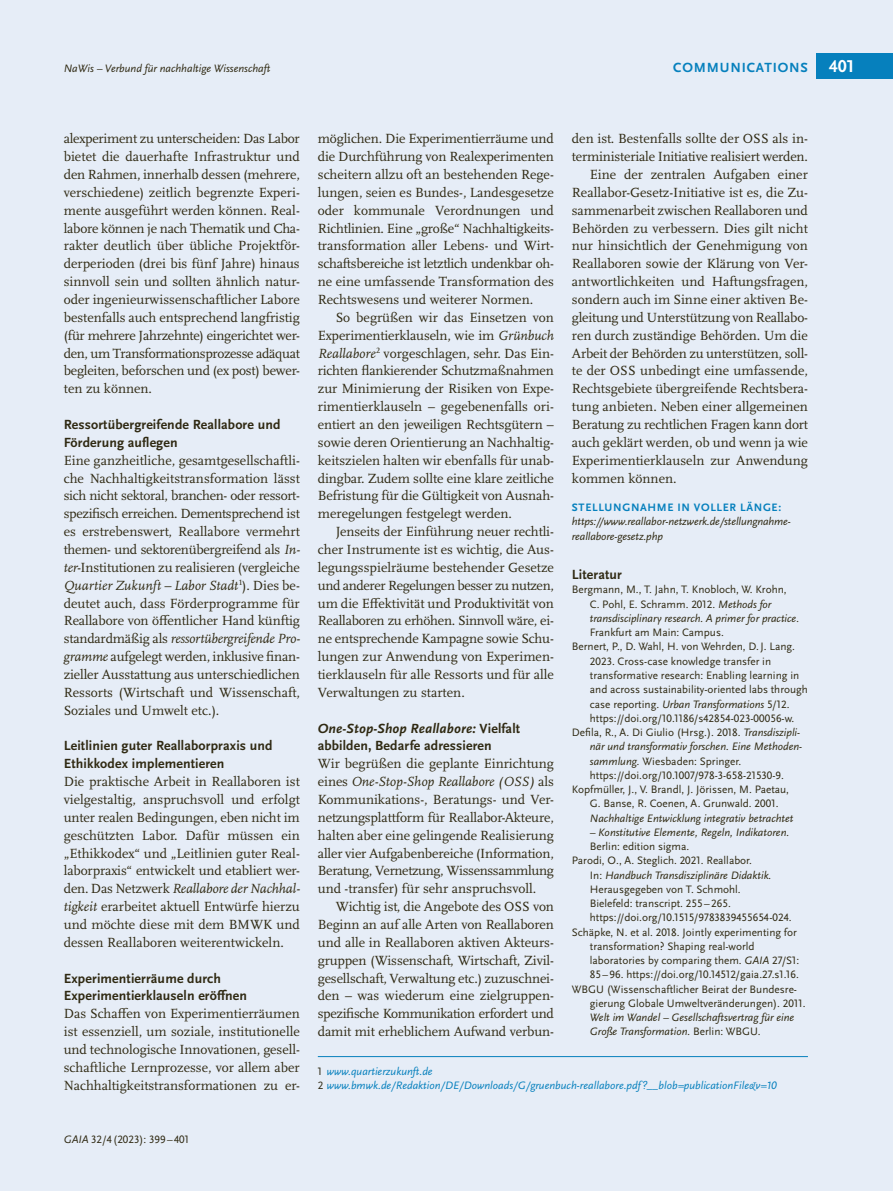
<style>
.page{position:relative;width:893px;height:1191px;background:#e6edf7}
.page>*{position:absolute;margin:0;border:0;box-sizing:border-box;transform-origin:0 0}
.t1{font:700 17.85px "Scala Sans Pro";color:#fff}
.Fließtext_oE{font:13.8px/17.9px "Scala Pro";color:#2f2912;text-align:justify}
.Ü3_9_25_11_9{font:700 13.8px/17.9px "Scala Sans Pro";letter-spacing:.01em;color:#2f2912}
.t2{font:700 13.8px "Scala Sans Pro";letter-spacing:.06em;color:#0680bd}
.Literatur{font:11.25px/14.2px "Scala Sans Pro";color:#2f2912}
.Fußnote{font:italic 11.25px "Scala Sans Pro";color:#0680bd}
.Autor_innen-Adressen{font:italic 11.25px/14.2px "Scala Sans Pro";letter-spacing:-.01em;color:#2f2912}
.Literatur-2{font:italic 11.25px/14.2px "Scala Sans Pro";color:#2f2912}
.InfoÜ{font:700 11.25px "Scala Sans Pro";letter-spacing:.06em;color:#0680bd}
.s1{font-style:italic}
.s2{font-style:normal}
.s3{font-style:normal;color:#2f2912}
</style>
<div class="page">
<div style="left:816px;top:53px;width:77px;height:25px;background:#0680bd"></div>
<hr style="left:318px;top:1056px;width:490px;height:1px;background:#0680bd">
<p class="Autor_innen-Adressen" style="left:64px;top:61px;width:208px">NaWis – Verbund für nachhaltige Wissenschaft</p>
<p class="t1" style="left:829px;top:56px;width:26px">401</p>
<p class="t2" style="left:673px;top:59px;width:136px">COMMUNICATIONS</p>
<p class="Fließtext_oE" style="left:64px;top:130px;width:238px">alexperiment zu unterscheiden: Das Labor bietet die dauerhafte Infrastruktur und den Rahmen, innerhalb dessen (mehrere, verschiedene) zeitlich begrenzte Experi&shy;mente ausgeführt werden können. Real&shy;labore können je nach Thematik und Cha-</p>
<p class="Fließtext_oE" style="left:64px;top:237px;width:238px">rakter deutlich über übliche Projektför&shy;derperioden (drei bis fünf Jahre) hinaus sinnvoll sein und sollten ähnlich natur&shy;oder ingenieurwissenschaftlicher Labore bestenfalls auch entsprechend langfristig (für mehrere Jahrzehnte) eingerichtet wer&shy;den, um Transformationsprozesse adäquat begleiten, beforschen und (ex post) bewer&shy;ten zu können.</p>
<h3 class="Ü3_9_25_11_9" style="left:64px;top:416px;width:218px">Ressortübergreifende Reallabore und<br>Förderung auflegen</h3>
<p class="Fließtext_oE" style="left:64px;top:451px;width:238px">Eine ganzheitliche, gesamtgesellschaftli&shy;che Nachhaltigkeitstransformation lässt sich nicht sektoral, branchen- oder ressort&shy;spezifisch erreichen. Dementsprechend ist es erstrebenswert, Reallabore vermehrt themen- und sektorenübergreifend als <span class="s1">In&shy;ter-</span>Institutionen zu realisieren (vergleiche <span class="s1">Quartier Zukunft – Labor Stadt</span><sup>1</sup>). Dies be&shy;deutet auch, dass Förderprogramme für Reallabore von öffentlicher Hand künftig standardmäßig als <span class="s1">ressortübergreifende Pro&shy;gramme</span> aufgelegt werden, inklusive finan&shy;zieller Ausstattung aus unterschiedlichen Ressorts (Wirtschaft und Wissenschaft, Soziales und Umwelt etc.).</p>
<h3 class="Ü3_9_25_11_9" style="left:64px;top:737px;width:210px">Leitlinien guter Reallaborpraxis und<br>Ethikkodex implementieren</h3>
<p class="Fließtext_oE" style="left:64px;top:773px;width:238px">Die praktische Arbeit in Reallaboren ist vielgestaltig, anspruchsvoll und erfolgt unter realen Bedingungen, eben nicht im geschützten Labor. Dafür müssen ein „Ethikkodex“ und „Leitlinien guter Real&shy;laborpraxis“ entwickelt und etabliert wer&shy;den. Das Netzwerk <span class="s1">Reallabore der Nachhal&shy;tigkeit</span> erarbeitet aktuell Entwürfe hierzu und möchte diese mit dem BMWK und dessen Reallaboren weiterentwickeln.</p>
<h3 class="Ü3_9_25_11_9" style="left:64px;top:969px;width:185px">Experimentierräume durch<br>Experimentierklauseln eröffnen</h3>
<p class="Fließtext_oE" style="left:64px;top:1005px;width:238px">Das Schaffen von Experimentierräumen ist essenziell, um soziale, institutionelle und technologische Innovationen, gesell&shy;schaftliche Lernprozesse, vor allem aber Nachhaltigkeitstransformationen zu er-</p>
<p class="Literatur" style="left:64px;top:1132px;width:127px"><span class="s1">GAIA</span> 32/4 (2023): 399 – 401</p>
<p class="Fließtext_oE" style="left:318px;top:130px;width:238px">möglichen. Die Experimentierräume und die Durchführung von Realexperimenten scheitern allzu oft an bestehenden Rege&shy;lungen, seien es Bundes-, Landesgesetze oder kommunale Verordnungen und Richtlinien. Eine „große“ Nachhaltigkeits&shy;transformation aller Lebens- und Wirt&shy;schaftsbereiche ist letztlich undenkbar oh&shy;ne eine umfassende Transformation des Rechtswesens und weiterer Normen.</p>
<p class="Fließtext_oE" style="left:318px;top:308px;width:238px;text-indent:18px">So begrüßen wir das Einsetzen von Experimentierklauseln, wie im <span class="s1">Grünbuch Reallabore</span><sup>2</sup> vorgeschlagen, sehr. Das Ein&shy;richten flankierender Schutzmaßnahmen zur Minimierung der Risiken von Expe&shy;rimentierklauseln – gegebenenfalls ori&shy;entiert an den jeweiligen Rechtsgütern – sowie deren Orientierung an Nachhaltig&shy;keitszielen halten wir ebenfalls für unab&shy;dingbar. Zudem sollte eine klare zeitliche Befristung für die Gültigkeit von Ausnah&shy;meregelungen festgelegt werden.</p>
<p class="Fließtext_oE" style="left:318px;top:523px;width:238px;text-indent:18px">Jenseits der Einführung neuer rechtli&shy;cher Instrumente ist es wichtig, die Aus&shy;legungsspielräume bestehender Gesetze und anderer Regelungen besser zu nutzen, um die Effektivität und Produktivität von Reallaboren zu erhöhen. Sinnvoll wäre, ei&shy;ne entsprechende Kampagne sowie Schu&shy;lungen zur Anwendung von Experimen&shy;tierklauseln für alle Ressorts und für alle Verwaltungen zu starten.</p>
<h3 class="Ü3_9_25_11_9" style="left:318px;top:719px;width:204px"><span class="s1">One-Stop-Shop Reallabore:</span> Vielfalt abbilden, Bedarfe adressieren</h3>
<p class="Fließtext_oE" style="left:318px;top:755px;width:238px">Wir begrüßen die geplante Einrichtung eines <span class="s1">One-Stop-Shop Reallabore (OSS)</span> als Kommunikations-, Beratungs- und Ver&shy;netzungsplattform für Reallabor-Akteure, halten aber eine gelingende Realisierung aller vier Aufgabenbereiche (Information, Beratung, Vernetzung, Wissenssammlung und -transfer) für sehr anspruchsvoll.</p>
<p class="Fließtext_oE" style="left:318px;top:898px;width:238px;text-indent:18px">Wichtig ist, die Angebote des OSS von Beginn an auf alle Arten von Reallaboren und alle in Reallaboren aktiven Akteurs&shy;gruppen (Wissenschaft, Wirtschaft, Zivil&shy;gesellschaft, Verwaltung etc.) zuzuschnei&shy;den – was wiederum eine zielgruppen&shy;spezifische Kommunikation erfordert und damit mit erheblichem Aufwand verbun-</p>
<p class="Fließtext_oE" style="left:572px;top:130px;width:238px">den ist. Bestenfalls sollte der OSS als in-</p>
<p class="Fließtext_oE" style="left:572px;top:148px;width:238px">terministeriale Initiative realisiert werden.</p>
<p class="Fließtext_oE" style="left:590px;top:166px;width:220px">Eine der zentralen Aufgaben einer</p>
<p class="Fließtext_oE" style="left:572px;top:184px;width:238px">Reallabor-Gesetz-Initiative ist es, die Zu-</p>
<p class="Fließtext_oE" style="left:572px;top:201px;width:238px">sammenarbeit zwischen Reallaboren und</p>
<p class="Fließtext_oE" style="left:572px;top:219px;width:238px">Behörden zu verbessern. Dies gilt nicht</p>
<p class="Fließtext_oE" style="left:572px;top:237px;width:238px">nur hinsichtlich der Genehmigung von</p>
<p class="Fließtext_oE" style="left:572px;top:255px;width:238px">Reallaboren sowie der Klärung von Ver-</p>
<p class="Fließtext_oE" style="left:572px;top:273px;width:238px">antwortlichkeiten und Haftungsfragen,</p>
<p class="Fließtext_oE" style="left:572px;top:291px;width:238px">sondern auch im Sinne einer aktiven Be-</p>
<p class="Fließtext_oE" style="left:572px;top:308px;width:238px">gleitung und Unterstützung von Reallabo-</p>
<p class="Fließtext_oE" style="left:572px;top:326px;width:238px">ren durch zuständige Behörden. Um die</p>
<p class="Fließtext_oE" style="left:572px;top:344px;width:238px">Arbeit der Behörden zu unterstützen, soll-</p>
<p class="Fließtext_oE" style="left:572px;top:362px;width:238px">te der OSS unbedingt eine umfassende,</p>
<p class="Fließtext_oE" style="left:572px;top:380px;width:238px">Rechtsgebiete übergreifende Rechtsbera-</p>
<p class="Fließtext_oE" style="left:572px;top:398px;width:238px">tung anbieten. Neben einer allgemeinen</p>
<p class="Fließtext_oE" style="left:572px;top:416px;width:238px">Beratung zu rechtlichen Fragen kann dort</p>
<p class="Fließtext_oE" style="left:572px;top:433px;width:238px">auch geklärt werden, ob und wenn ja wie</p>
<p class="Fließtext_oE" style="left:572px;top:451px;width:238px">Experimentierklauseln zur Anwendung</p>
<p class="Fließtext_oE" style="left:572px;top:469px;width:106px">kommen können.</p>
<h5 class="InfoÜ" style="left:572px;top:501px;width:211px">STELLUNGNAHME IN VOLLER LÄNGE:</h5>
<p class="Autor_innen-Adressen" style="left:572px;top:514px;width:221px">https://www.reallabor-netzwerk.de/stellungnahme&shy;reallabore-gesetz.php</p>
<h3 class="Ü3_9_25_11_9" style="left:572px;top:566px;width:51px">Literatur</h3>
<p class="Literatur" style="left:590px;top:583px;width:211px;text-indent:-18px">Bergmann, M., T. Jahn, T. Knobloch, W. Krohn,<br>C. Pohl, E. Schramm. 2012. <span class="s1">Methods for transdisciplinary research. A primer for practice.<br></span>Frankfurt am Main: Campus.</p>
<p class="Literatur" style="left:590px;top:640px;width:220px;text-indent:-18px">Bernert, P., D. Wahl, H. von Wehrden, D.J. Lang.<br>2023. Cross-case knowledge transfer in transformative research: Enabling learning in and across sustainability-oriented labs through case reporting. <span class="s1">Urban Transformations</span> 5/12. https://doi.org/10.1186/s42854-023-00056-w.</p>
<p class="Literatur" style="left:590px;top:725px;width:214px;text-indent:-18px">Defila, R., A. Di Giulio (Hrsg.). 2018. <span class="s1">Transdiszipli&shy;när und transformativ forschen. Eine Methoden&shy;sammlung.</span> Wiesbaden: Springer. https://doi.org/10.1007/978-3-658-21530-9.</p>
<p class="Literatur" style="left:590px;top:782px;width:205px;text-indent:-18px">Kopfmüller, J., V. Brandl, J. Jörissen, M. Paetau,<br>G. Banse, R. Coenen, A. Grunwald. 2001.<br><span class="s1">Nachhaltige Entwicklung integrativ betrachtet</span></p>
<p class="Literatur-2" style="left:590px;top:825px;width:201px">– Konstitutive Elemente, Regeln, Indikatoren.<br><span class="s2">Berlin: edition sigma.</span></p>
<p class="Literatur" style="left:590px;top:853px;width:203px;text-indent:-18px">Parodi, O., A. Steglich. 2021. Reallabor.<br>In: <span class="s1">Handbuch Transdisziplinäre Didaktik.<br></span>Herausgegeben von T. Schmohl.<br>Bielefeld: transcript. 255 – 265. https://doi.org/10.1515/9783839455654-024.</p>
<p class="Literatur" style="left:590px;top:925px;width:211px;text-indent:-18px">Schäpke, N. et al. 2018. Jointly experimenting for transformation? Shaping real-world laboratories by comparing them. <span class="s1">GAIA</span> 27/S1:<br>85 – 96. https://doi.org/10.14512/gaia.27.s1.16.</p>
<p class="Literatur" style="left:590px;top:982px;width:217px;text-indent:-18px">WBGU (Wissenschaftlicher Beirat der Bundesre&shy;gierung Globale Umweltveränderungen). 2011.<br><span class="s1">Welt im Wandel – Gesellschaftsvertrag für eine Große Transformation.</span> Berlin: WBGU.</p>
<p class="Fußnote" style="left:318px;top:1064px;width:116px"><span class="s3">1</span> www.quartierzukunft.de</p>
<p class="Fußnote" style="left:318px;top:1078px;width:460px"><span class="s3">2</span> www.bmwk.de/Redaktion/DE/Downloads/G/gruenbuch-reallabore.pdf?__blob=publicationFile&amp;v=10</p>
</div>
